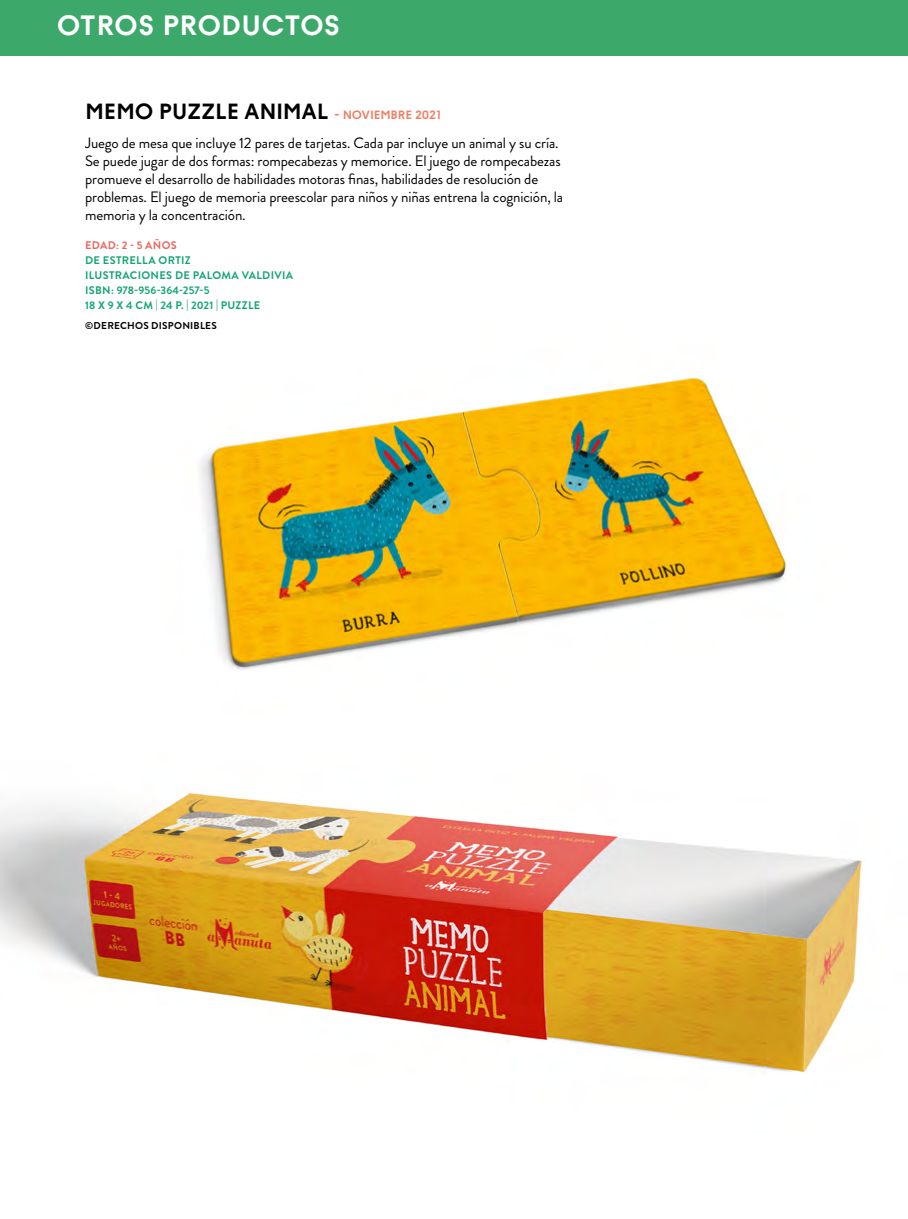
<style>
.page{position:relative;width:908px;height:1219px;background:#fff}
.page>*{position:absolute;margin:0;border:0;box-sizing:border-box;transform-origin:0 0}
.t1{font:700 28px "Funkis A Inktraps";color:#fff}
.t2{font:700 22px "Funkis A Inktraps";letter-spacing:-.02em;color:#000}
.t3{font:15px/18px "Brandon Grotesque";letter-spacing:-.01em;color:#000}
.t4{font:700 11px/15px "Brandon Grotesque";letter-spacing:.025em;color:#16a574}
.t5{font:700 11px "Brandon Grotesque";letter-spacing:.03em;color:#eb665f}
.t6{font:700 10px "Brandon Grotesque";letter-spacing:.02em;color:#000}
.s1{font-size:12px;color:#ee8065}
</style>
<div class="page">
<img style="left:199px;top:377px;width:587px;height:293px">
<div style="left:0;top:0;width:907px;height:56px;background:#3ca96b"></div>
<img style="left:0;top:792px;width:862px;height:280px">
<h1 class="t1" style="left:57px;top:8px;width:285px">OTROS PRODUCTOS</h1>
<h2 class="t2" style="left:85px;top:98px;width:357px">MEMO PUZZLE ANIMAL <span class="s1">- NOVIEMBRE 2021</span></h2>
<p class="t3" style="left:85px;top:134px;width:479px">Juego de mesa que incluye 12 pares de tarjetas. Cada par incluye un animal y su cría.<br>Se puede jugar de dos formas: rompecabezas y memorice. El juego de rompecabezas promueve el desarrollo de habilidades motoras finas, habilidades de resolución de problemas. El juego de memoria preescolar para niños y niñas entrena la cognición, la memoria y la concentración.</p>
<p class="t5" style="left:85px;top:238px;width:93px">EDAD: 2 - 5 AÑOS</p>
<p class="t4" style="left:85px;top:253px;width:209px">DE ESTRELLA ORTIZ<br>ILUSTRACIONES DE PALOMA VALDIVIA<br>ISBN: 978-956-364-257-5<br>18 X 9 X 4 CM | 24 P. | 2021 | PUZZLE</p>
<p class="t6" style="left:85px;top:318px;width:133px">© DERECHOS DISPONIBLES</p>
</div>
